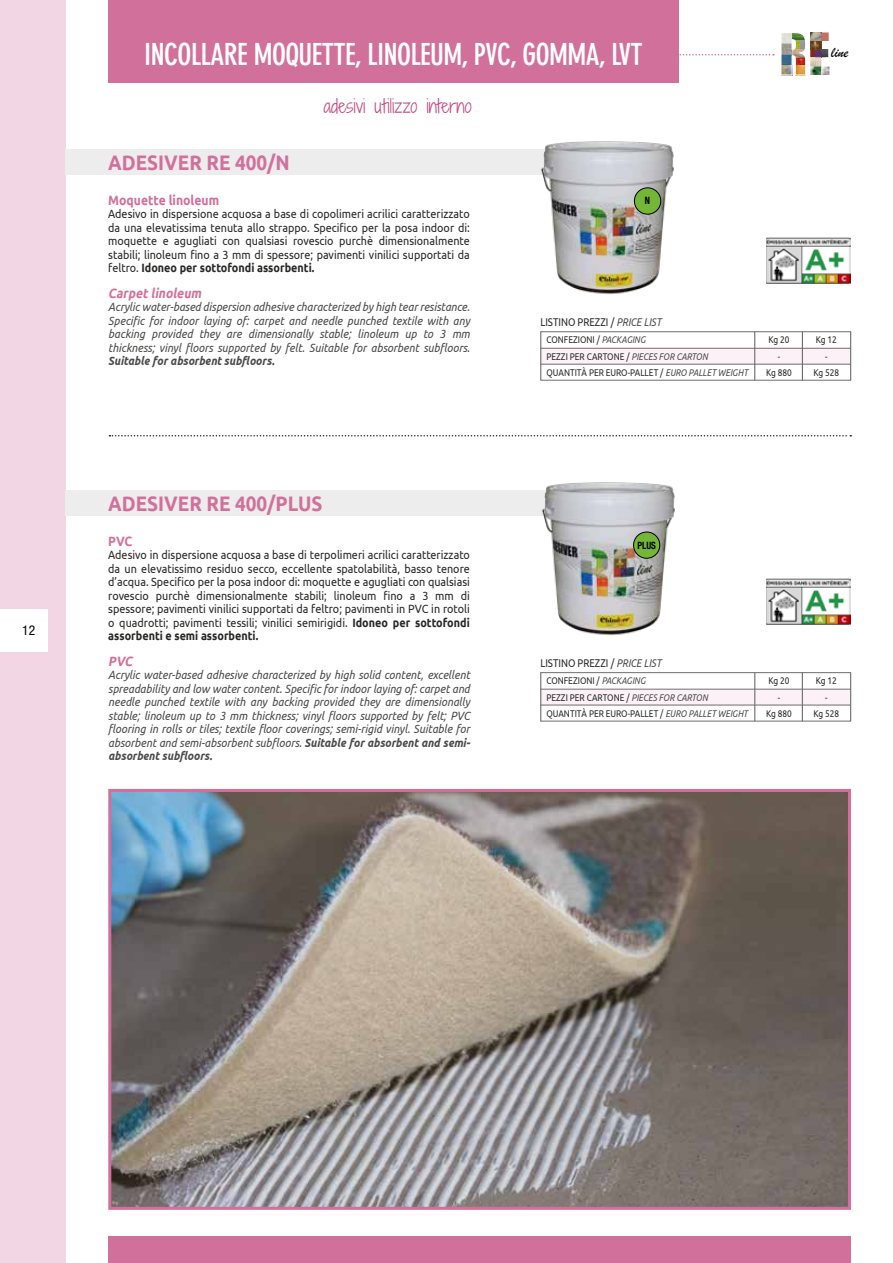
<style>
.page{position:relative;width:893px;height:1263px;background:#fff}
.page>*{position:absolute;margin:0;border:0;box-sizing:border-box;transform-origin:0 0}
.t1{font:700 condensed 30px "DIN Neuzeit Grotesk";letter-spacing:-.02em;color:#fff}
.t2{font:700 21px "Ubuntu";color:#d2709c;scale:.9 1}
.t3{font:300 18px "Shadows Into";color:#c74781}
.t4{font:15.45px "Brush Script";color:#000}
.t5{font:700 13.5px "Ubuntu";color:#d2709c;scale:.9 1}
.t6{font:italic 700 13.5px "Ubuntu";color:#d2709c;scale:.9 1}
.t7{font:condensed 13.5px "Helvetica Neue";color:#000}
.t8{font:12px/13.5px "Ubuntu";color:#282827;text-align:justify;scale:.9 1}
.t9{font:italic 12px/13.5px "Ubuntu";color:#4a4a49;text-align:justify;scale:.9 1}
.t10{font:italic 700 12px "Ubuntu";color:#4a4a49;scale:.9 1}
.t11{font:11.25px "Ubuntu";color:#282827;scale:.85 1}
.t12{font:700 condensed 10.05px "Helvetica Neue";color:#000;scale:.9 1}
.t13{font:9.75px/16.5px "Ubuntu";color:#282827;text-align:center;scale:.85 1}
.s1{font-weight:700}
.s2{font-style:italic;color:#4a4a49}
</style>
<div class="page">
<div style="left:0;top:0;width:65px;height:1263px;background:#f2d6e4"></div>
<div style="left:0;top:609px;width:47px;height:43px;background:#fff"></div>
<svg style="left:679px;top:54px;width:95px;height:1px"></svg>
<img style="left:781px;top:32px;width:49px;height:44px">
<img style="left:112px;top:793px;width:735px;height:413px">
<div style="left:108px;top:789px;width:743px;height:421px;border:3px solid #d2709c"></div>
<svg style="left:766px;top:235px;width:84px;height:55px"></svg>
<img style="left:766px;top:238px;width:84px;height:45px">
<div style="left:108px;top:0;width:571px;height:83px;background:#d2709c"></div>
<div style="left:108px;top:1236px;width:743px;height:27px;background:#d2709c"></div>
<div style="left:65px;top:149px;width:608px;height:26px;background:#ededed"></div>
<div style="left:540px;top:348px;width:310px;height:16px;background:#fbf1f7"></div>
<hr style="left:540px;top:348px;width:311px;height:1px;background:#706f6f">
<hr style="left:540px;top:364px;width:311px;height:1px;background:#706f6f">
<hr style="left:540px;top:380px;width:311px;height:1px;background:#706f6f">
<hr style="left:540px;top:331px;width:311px;height:1px;background:#706f6f">
<hr style="left:850px;top:332px;width:1px;height:48px;background:#706f6f">
<hr style="left:754px;top:332px;width:1px;height:48px;background:#706f6f">
<hr style="left:540px;top:332px;width:1px;height:48px;background:#706f6f">
<img style="left:541px;top:141px;width:133px;height:154px">
<div style="left:634px;top:188px;width:27px;height:26px;background:#74b736;border-radius:50%"></div>
<div style="left:634px;top:187px;width:27px;height:28px;border:1px solid #000;border-radius:50%"></div>
<hr style="left:802px;top:332px;width:1px;height:49px;background:#706f6f">
<svg style="left:766px;top:576px;width:84px;height:54px"></svg>
<img style="left:766px;top:579px;width:84px;height:45px">
<div style="left:65px;top:490px;width:608px;height:26px;background:#ededed"></div>
<div style="left:540px;top:689px;width:310px;height:16px;background:#fbf1f7"></div>
<hr style="left:540px;top:689px;width:311px;height:1px;background:#706f6f">
<hr style="left:540px;top:705px;width:311px;height:1px;background:#706f6f">
<hr style="left:540px;top:721px;width:311px;height:1px;background:#706f6f">
<hr style="left:540px;top:672px;width:311px;height:1px;background:#706f6f">
<hr style="left:850px;top:672px;width:1px;height:49px;background:#706f6f">
<hr style="left:754px;top:672px;width:1px;height:49px;background:#706f6f">
<hr style="left:540px;top:672px;width:1px;height:49px;background:#706f6f">
<img style="left:542px;top:482px;width:133px;height:154px">
<div style="left:634px;top:532px;width:26px;height:26px;background:#74b736;border-radius:50%"></div>
<div style="left:633px;top:532px;width:27px;height:27px;border:1px solid #000;border-radius:50%"></div>
<hr style="left:802px;top:672px;width:1px;height:49px;background:#706f6f">
<svg style="left:109px;top:435px;width:742px;height:1px"></svg>
<p class="t7" style="left:22px;top:622px;width:14px">12</p>
<h1 class="t1" style="left:144px;top:37px;width:500px">INCOLLARE MOQUETTE, LINOLEUM, PVC, GOMMA, LVT</h1>
<h3 class="t3" style="left:323px;top:93px;width:150px">adesivi utilizzo interno</h3>
<h2 class="t2" style="left:108px;top:150px;width:203px">ADESIVER RE 400/N</h2>
<p class="t5" style="left:108px;top:192px;width:125px">Moquette linoleum</p>
<p class="t8" style="left:108px;top:207px;width:403px">Adesivo in dispersione acquosa a base di copolimeri acrilici caratterizzato da una elevatissima tenuta allo strappo. Specifico per la posa indoor di: moquette e agugliati con qualsiasi rovescio purchè dimensionalmente stabili; linoleum fino a 3 mm di spessore; pavimenti vinilici supportati da feltro. <span class="s1">Idoneo per sottofondi assorbenti.</span></p>
<p class="t6" style="left:108px;top:285px;width:108px">Carpet linoleum</p>
<p class="t9" style="left:108px;top:300px;width:403px">Acrylic water-based dispersion adhesive characterized by high tear resistance.<br>Specific for indoor laying of: carpet and needle punched textile with any backing provided they are dimensionally stable; linoleum up to 3 mm thickness; vinyl floors supported by felt. Suitable for absorbent subfloors.</p>
<p class="t10" style="left:108px;top:354px;width:186px">Suitable for absorbent subfloors.</p>
<p class="t12" style="left:645px;top:192px;width:7px">N</p>
<p class="t11" style="left:540px;top:315px;width:144px">LISTINO PREZZI / <span class="s2">PRICE LIST</span></p>
<p class="t13" style="left:546px;top:331px;width:239px;text-align:left">CONFEZIONI / <span class="s2">PACKAGING<br></span>PEZZI PER CARTONE / <span class="s2">PIECES FOR CARTON<br></span>QUANTITÀ PER EURO-PALLET / <span class="s2">EURO PALLET WEIGHT</span></p>
<p class="t4" style="left:831px;top:42px;width:19px">line</p>
<p class="t13" style="left:766px;top:331px;width:32px">Kg 20 -<br>Kg 880</p>
<p class="t13" style="left:813px;top:331px;width:32px">Kg 12 -<br>Kg 528</p>
<h2 class="t2" style="left:108px;top:491px;width:240px">ADESIVER RE 400/PLUS</h2>
<p class="t5" style="left:108px;top:533px;width:28px">PVC</p>
<p class="t8" style="left:108px;top:548px;width:403px">Adesivo in dispersione acquosa a base di terpolimeri acrilici caratterizzato da un elevatissimo residuo secco, eccellente spatolabilità, basso tenore d’acqua. Specifico per la posa indoor di: moquette e agugliati con qualsiasi rovescio purchè dimensionalmente stabili; linoleum fino a 3 mm di spessore; pavimenti vinilici supportati da feltro; pavimenti in PVC in rotoli o quadrotti; pavimenti tessili; vinilici semirigidi. <span class="s1">Idoneo per sottofondi assorbenti e semi assorbenti.</span></p>
<p class="t6" style="left:108px;top:653px;width:31px">PVC</p>
<p class="t9" style="left:108px;top:668px;width:404px">Acrylic water-based adhesive characterized by high solid content, excellent spreadability and low water content. Specific for indoor laying of: carpet and needle punched textile with any backing provided they are dimensionally stable; linoleum up to 3 mm thickness; vinyl floors supported by felt; PVC flooring in rolls or tiles; textile floor coverings; semi-rigid vinyl. Suitable for absorbent and semi-absorbent subfloors. <span class="s1">Suitable for absorbent and semi&shy;absorbent subfloors.</span></p>
<p class="t13" style="left:766px;top:672px;width:32px">Kg 20 -<br>Kg 880</p>
<p class="t13" style="left:813px;top:672px;width:32px">Kg 12 -<br>Kg 528</p>
<p class="t12" style="left:637px;top:537px;width:22px">PLUS</p>
<p class="t11" style="left:540px;top:656px;width:144px">LISTINO PREZZI / <span class="s2">PRICE LIST</span></p>
<p class="t13" style="left:546px;top:672px;width:239px;text-align:left">CONFEZIONI / <span class="s2">PACKAGING<br></span>PEZZI PER CARTONE / <span class="s2">PIECES FOR CARTON<br></span>QUANTITÀ PER EURO-PALLET / <span class="s2">EURO PALLET WEIGHT</span></p>
</div>
